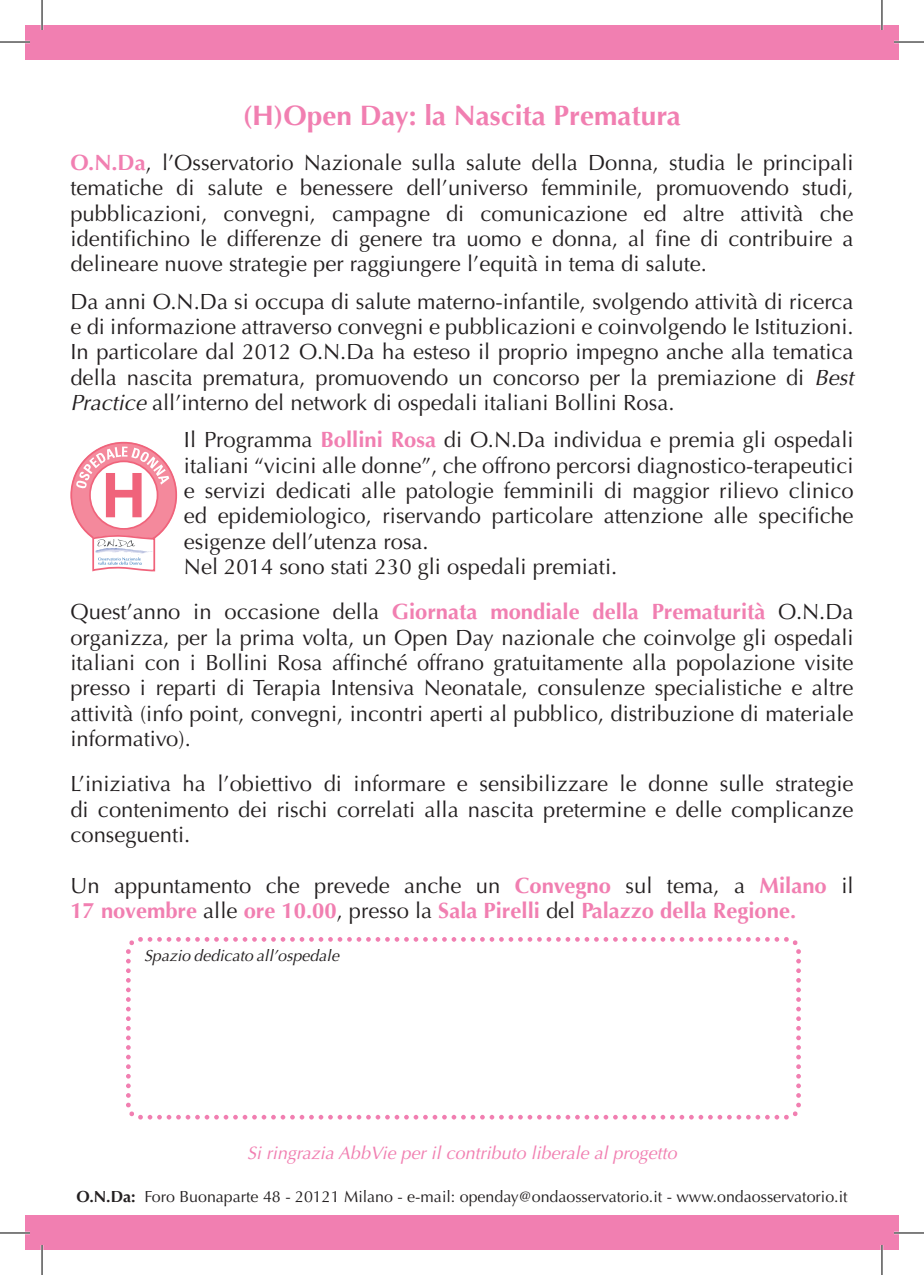
<style>
.page{position:relative;width:924px;height:1275px;background:#fff}
.page>*{position:absolute;margin:0;border:0;box-sizing:border-box;transform-origin:0 0}
.t1{font:700 28px "Optima";color:#f17fb1}
.t2{font:22px/25.4px "Optima";color:#231f20;text-align:justify}
.t3{font:700 22px/25.4px "Optima";color:#f17fb1}
.t4{font:italic 18px "Optima";color:#f17fb1}
.t5{font:16px "Optima";color:#231f20}
.t6{font:italic 16px "Optima";color:#231f20}
.s1{font-weight:700;color:#f17fb1}
.s2{font-style:italic}
.s3{font-weight:400;color:#231f20}
.s4{font-weight:700}
</style>
<div class="page">
<div style="left:25px;top:25px;width:873px;height:34px;background:#f17fb1"></div>
<div style="left:25px;top:1216px;width:873px;height:34px;background:#f17fb1"></div>
<svg style="left:70px;top:441px;width:108px;height:131px"></svg>
<svg style="left:126px;top:937px;width:674px;height:182px"></svg>
<hr style="left:0;top:41px;width:30px;height:2px;background:#fff">
<hr style="left:893px;top:41px;width:30px;height:2px;background:#fff">
<hr style="left:0;top:1231px;width:30px;height:3px;background:#fff">
<hr style="left:893px;top:1231px;width:30px;height:3px;background:#fff">
<hr style="left:41px;top:0;width:2px;height:30px;background:#fff">
<hr style="left:41px;top:1245px;width:2px;height:30px;background:#fff">
<hr style="left:880px;top:0;width:2px;height:30px;background:#fff">
<hr style="left:880px;top:1245px;width:2px;height:30px;background:#fff">
<hr style="left:0;top:42px;width:30px;height:1px;background:#000">
<hr style="left:893px;top:42px;width:30px;height:1px;background:#000">
<hr style="left:0;top:1232px;width:30px;height:1px;background:#000">
<hr style="left:893px;top:1232px;width:30px;height:1px;background:#000">
<hr style="left:42px;top:0;width:1px;height:30px;background:#000">
<hr style="left:42px;top:1245px;width:1px;height:30px;background:#000">
<hr style="left:881px;top:0;width:1px;height:30px;background:#000">
<hr style="left:881px;top:1245px;width:1px;height:30px;background:#000">
<p class="t1" style="left:243px;top:99px;width:439px">(H)Open Day: la Nascita Prematura</p>
<p class="t2" style="left:70px;top:150px;width:784px"><span class="s1">O.N.Da</span>, l’Osservatorio Nazionale sulla salute della Donna, studia le principali tematiche di salute e benessere dell’universo femminile, promuovendo studi, pubblicazioni, convegni, campagne di comunicazione ed altre attività che identifichino le differenze di genere tra uomo e donna, al fine di contribuire a delineare nuove strategie per raggiungere l’equità in tema di salute.</p>
<p class="t2" style="left:70px;top:289px;width:784px">Da anni O.N.Da si occupa di salute materno-infantile, svolgendo attività di ricerca e di informazione attraverso convegni e pubblicazioni e coinvolgendo le Istituzioni.<br>In particolare dal 2012 O.N.Da ha esteso il proprio impegno anche alla tematica della nascita prematura, promuovendo un concorso per la premiazione di <span class="s2">Best Practice</span> all’interno del network di ospedali italiani Bollini Rosa.</p>
<p class="t2" style="left:184px;top:427px;width:671px;text-align:left">Il Programma <span class="s1">Bollini Rosa</span> di O.N.Da individua e premia gli ospedali italiani “vicini alle donne”, che offrono percorsi diagnostico-terapeutici e servizi dedicati alle patologie femminili di maggior rilievo clinico ed epidemiologico, riservando particolare attenzione alle specifiche esigenze dell’utenza rosa.<br>Nel 2014 sono stati 230 gli ospedali premiati.</p>
<p class="t2" style="left:70px;top:599px;width:784px">Quest’anno in occasione della <span class="s1">Giornata mondiale della Prematurità</span> O.N.Da organizza, per la prima volta, un Open Day nazionale che coinvolge gli ospedali italiani con i Bollini Rosa affinché offrano gratuitamente alla popolazione visite presso i reparti di Terapia Intensiva Neonatale, consulenze specialistiche e altre attività (info point, convegni, incontri aperti al pubblico, distribuzione di materiale informativo).</p>
<p class="t2" style="left:70px;top:771px;width:784px">L’iniziativa ha l’obiettivo di informare e sensibilizzare le donne sulle strategie di contenimento dei rischi correlati alla nascita pretermine e delle complicanze conseguenti.</p>
<p class="t3" style="left:70px;top:872px;width:784px"><span class="s3">Un appuntamento che prevede anche un</span> Convegno <span class="s3">sul tema, a</span> Milano <span class="s3">il<br></span>17 novembre <span class="s3">alle</span> ore 10.00<span class="s3">, presso la</span> Sala Pirelli <span class="s3">del</span> Palazzo della Regione.</p>
<p class="t6" style="left:144px;top:946px;width:196px">Spazio dedicato all’ospedale</p>
<p class="t4" style="left:247px;top:1142px;width:431px">Si ringrazia AbbVie per il contributo liberale al progetto</p>
<p class="t5" style="left:76px;top:1187px;width:772px"><span class="s4">O.N.Da:</span> Foro Buonaparte 48 - 20121 Milano - e-mail: openday@ondaosservatorio.it - www.ondaosservatorio.it</p>
</div>
